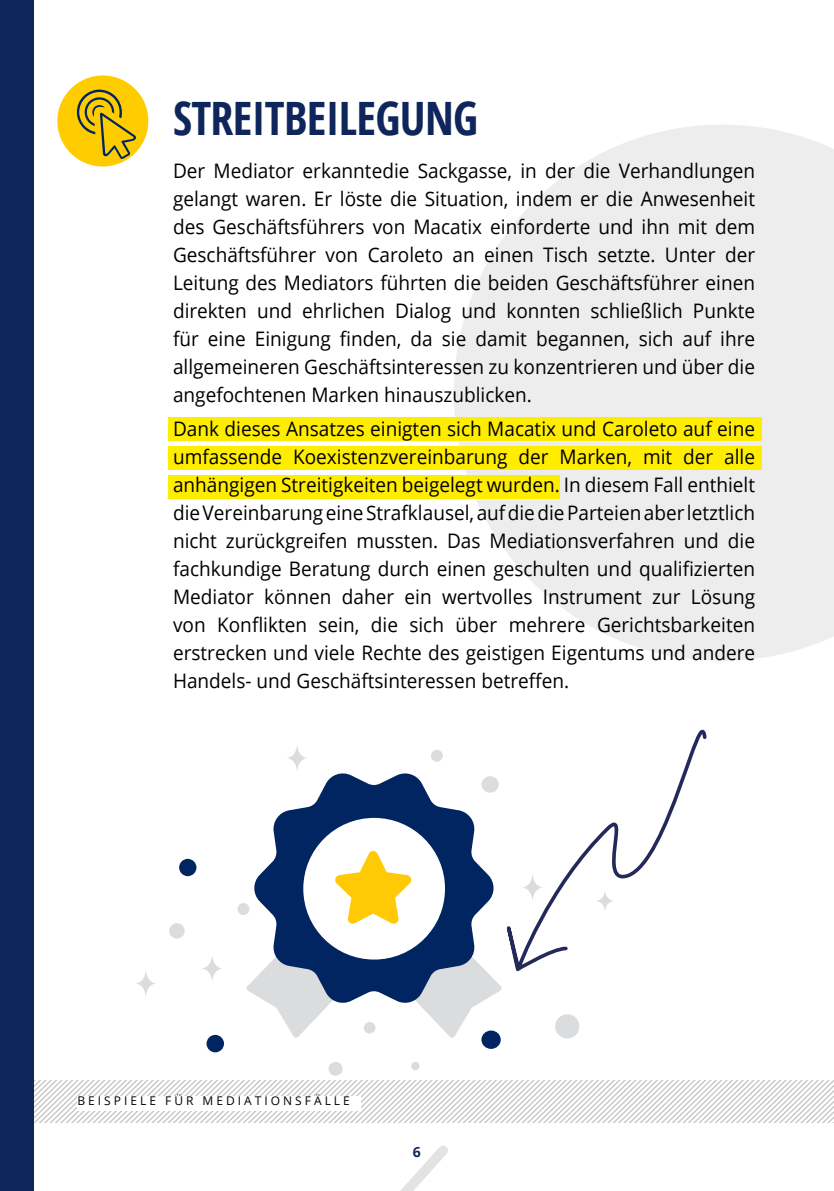
<style>
.page{position:relative;width:834px;height:1191px;background:#fff}
.page>*{position:absolute;margin:0;border:0;box-sizing:border-box;transform-origin:0 0}
.t1{font:700 condensed 46px "Open Sans";letter-spacing:-.015em;color:#0f265c}
.t2{font:20px/28px "Open Sans";color:#000;text-align:justify;scale:.95 1}
.t3{font:700 14px "Open Sans";color:#0f265c}
.t4{font:12px "Open Sans";letter-spacing:.25em;color:#000}
</style>
<div class="page">
<svg style="left:454px;top:125px;width:379px;height:536px;fill:#ededed"></svg>
<div style="left:0;top:0;width:34px;height:1191px;background:#0f265c"></div>
<svg style="left:400px;top:1146px;width:48px;height:45px"></svg>
<div style="left:168px;top:417px;width:593px;height:23px;background:#ffed00"></div>
<div style="left:168px;top:446px;width:593px;height:23px;background:#ffed00"></div>
<div style="left:168px;top:475px;width:391px;height:23px;background:#ffed00"></div>
<div style="left:57px;top:75px;width:91px;height:91px;background:#fc0;border-radius:50%"></div>
<svg style="left:77px;top:90px;width:59px;height:69px"></svg>
<svg style="left:424px;top:1009px;width:77px;height:35px"></svg>
<svg style="left:277px;top:1009px;width:47px;height:29px"></svg>
<svg style="left:262px;top:999px;width:224px;height:10px;fill:#dbdcdd"></svg>
<div style="left:206px;top:1035px;width:18px;height:17px;background:#002561;border-radius:50%"></div>
<div style="left:481px;top:1030px;width:19px;height:19px;background:#002561;border-radius:50%"></div>
<div style="left:328px;top:1061px;width:14px;height:14px;background:#dbdcdd;border-radius:50%"></div>
<div style="left:411px;top:1062px;width:8px;height:8px;background:#dbdcdd;border-radius:50%"></div>
<div style="left:364px;top:1022px;width:11px;height:11px;background:#dbdcdd;border-radius:50%"></div>
<div style="left:555px;top:1014px;width:24px;height:24px;background:#dbdcdd;border-radius:50%"></div>
<svg style="left:136px;top:745px;width:366px;height:254px"></svg>
<svg style="left:457px;top:729px;width:250px;height:256px"></svg>
<svg style="left:34px;top:1080px;width:799px;height:43px"></svg>
<div style="left:77px;top:1095px;width:284px;height:15px;background:#fff"></div>
<hr style="left:833px;top:0;width:1px;height:1191px;background:#fc0">
<h1 class="t1" style="left:173px;top:87px;width:306px">STREITBEILEGUNG</h1>
<p class="t2" style="left:173px;top:156px;width:614px">Der Mediator erkanntedie Sackgasse, in der die Verhandlungen gelangt waren. Er löste die Situation, indem er die Anwesenheit des Geschäftsführers von Macatix einforderte und ihn mit dem Geschäftsführer von Caroleto an einen Tisch setzte. Unter der Leitung des Mediators führten die beiden Geschäftsführer einen direkten und ehrlichen Dialog und konnten schließlich Punkte für eine Einigung finden, da sie damit begannen, sich auf ihre allgemeineren Geschäftsinteressen zu konzentrieren und über die angefochtenen Marken hinauszublicken.</p>
<p class="t2" style="left:173px;top:414px;width:614px">Dank dieses Ansatzes einigten sich Macatix und Caroleto auf eine umfassende Koexistenzvereinbarung der Marken, mit der alle anhängigen Streitigkeiten beigelegt wurden. In diesem Fall enthielt die Vereinbarung eine Strafklausel, auf die die Parteien aber letztlich nicht zurückgreifen mussten. Das Mediationsverfahren und die fachkundige Beratung durch einen geschulten und qualifizierten Mediator können daher ein wertvolles Instrument zur Lösung von Konflikten sein, die sich über mehrere Gerichtsbarkeiten erstrecken und viele Rechte des geistigen Eigentums und andere Handels- und Geschäftsinteressen betreffen.</p>
<p class="t4" style="left:77px;top:1092px;width:274px">BEISPIELE FÜR MEDIATIONSFÄLLE</p>
<p class="t3" style="left:413px;top:1142px;width:10px">6</p>
</div>
